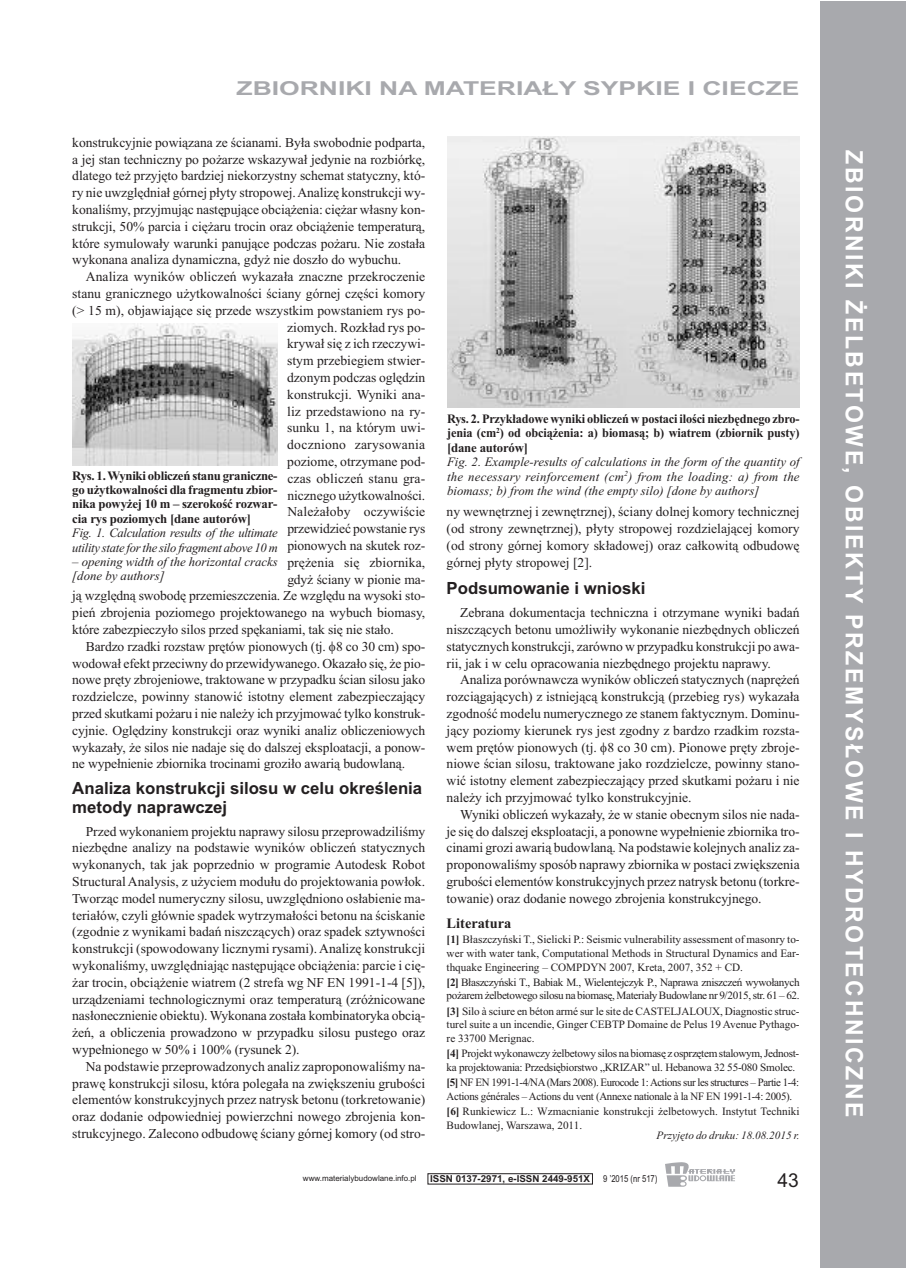
<style>
.page{position:relative;width:906px;height:1268px;background:#fff}
.page>*{position:absolute;margin:0;border:0;box-sizing:border-box;transform-origin:0 0}
.t1{font:700 24px "Arial";letter-spacing:.11em;color:#fff;scale:.96 1}
.t2{font:700 19.2px "Arial";color:#a8a9ad;scale:1.38 1}
.t3{font:19.2px "Arial";color:#231f20}
.t4{font:700 16.8px/19.2px "Arial";color:#231f20}
.t5{font:700 14.4px "Times New Roman";color:#231f20}
.t6{font:13.65px/16.8px "Times New Roman";letter-spacing:-.005em;color:#231f20;text-align:justify}
.t7{font:13.65px "Times New Roman";letter-spacing:.02em;color:#231f20}
.t8{font:italic 12.75px/14.4px "Times New Roman";color:#231f20}
.t9{font:700 12.75px/14.4px "Times New Roman";letter-spacing:-.015em;color:#231f20;text-align:justify;scale:.96 1}
.t10{font:700 12.75px/14.4px "Times New Roman";letter-spacing:-.015em;color:#231f20;text-align:justify}
.t11{font:italic 12.75px/14.4px "Times New Roman";letter-spacing:-.02em;color:#231f20}
.t12{font:11.25px/13.6px "Times New Roman";letter-spacing:-.025em;color:#231f20}
.t13{font:11.25px/13.6px "Times New Roman";color:#231f20}
.t14{font:italic 11.25px "Times New Roman";color:#231f20}
.t15{font:700 9.6px "Arial";color:#231f20}
.t16{font:9.6px "Arial";color:#231f20;scale:.8 1}
.t17{font:7.95px "Arial";color:#231f20}
.s1{font-weight:700}
</style>
<div class="page">
<div style="left:821px;top:1px;width:85px;height:1266px;background:#a8a9ad"></div>
<svg style="left:665px;top:1162px;width:70px;height:24px"></svg>
<div style="left:428px;top:1173px;width:165px;height:10px;border:1px solid #231f20"></div>
<img style="left:73px;top:324px;width:205px;height:141px">
<img style="left:447px;top:136px;width:352px;height:271px">
<h2 class="t2" style="left:236px;top:77px;width:409px">ZBIORNIKI NA MATERIAŁY SYPKIE I CIECZE</h2>
<p class="t6" style="left:72px;top:134px;width:354px">konstrukcyjnie powiązana ze ścianami. Była swobodnie podparta, a jej stan techniczny po pożarze wskazywał jedynie na rozbiórkę, dlatego też przyjęto bardziej niekorzystny schemat statyczny, któ&shy;ry nie uwzględniał górnej płyty stropowej.Analizę konstrukcji wy&shy;konaliśmy, przyjmując następujące obciążenia: ciężar własny kon&shy;strukcji, 50% parcia i ciężaru trocin oraz obciążenie temperaturą, które symulowały warunki panujące podczas pożaru. Nie została wykonana analiza dynamiczna, gdyż nie doszło do wybuchu.</p>
<p class="t6" style="left:86px;top:268px;width:341px">Analiza wyników obliczeń wykazała znaczne przekroczenie</p>
<p class="t6" style="left:72px;top:285px;width:354px">stanu granicznego użytkowalności ściany górnej części komory</p>
<p class="t6" style="left:72px;top:301px;width:354px">(&gt; 15 m), objawiające się przede wszystkim powstaniem rys po-</p>
<p class="t6" style="left:287px;top:318px;width:140px">ziomych. Rozkład rys po-</p>
<p class="t6" style="left:287px;top:335px;width:140px">krywał się z ich rzeczywi-</p>
<p class="t6" style="left:287px;top:352px;width:140px">stym przebiegiem stwier-</p>
<p class="t6" style="left:287px;top:369px;width:140px">dzonym podczas oględzin</p>
<p class="t6" style="left:287px;top:385px;width:140px">konstrukcji. Wyniki ana-</p>
<p class="t6" style="left:287px;top:402px;width:140px">liz przedstawiono na ry-</p>
<p class="t6" style="left:287px;top:419px;width:140px">sunku 1, na którym uwi-</p>
<p class="t7" style="left:287px;top:436px;width:140px">doczniono zarysowania</p>
<p class="t6" style="left:287px;top:453px;width:140px">poziome, otrzymane pod-</p>
<p class="t6" style="left:287px;top:469px;width:139px">czas obliczeń stanu gra-</p>
<p class="t6" style="left:287px;top:486px;width:139px">nicznego użytkowalności.</p>
<p class="t6" style="left:287px;top:503px;width:139px">Należałoby oczywiście</p>
<p class="t6" style="left:287px;top:520px;width:139px">przewidzieć powstanie rys</p>
<p class="t6" style="left:287px;top:536px;width:139px">pionowych na skutek roz-</p>
<p class="t6" style="left:287px;top:553px;width:139px">prężenia się zbiornika,</p>
<p class="t6" style="left:287px;top:570px;width:139px">gdyż ściany w pionie ma-</p>
<p class="t6" style="left:72px;top:587px;width:354px">ją względną swobodę przemieszczenia. Ze względu na wysoki sto-</p>
<p class="t6" style="left:72px;top:604px;width:354px">pień zbrojenia poziomego projektowanego na wybuch biomasy,</p>
<p class="t6" style="left:72px;top:620px;width:323px">które zabezpieczyło silos przed spękaniami, tak się nie stało.</p>
<p class="t6" style="left:86px;top:637px;width:341px">Bardzo rzadki rozstaw prętów pionowych (tj. 8 co 30 cm) spo-</p>
<p class="t6" style="left:72px;top:654px;width:354px">wodował efekt przeciwny do przewidywanego. Okazało się, że pio-</p>
<p class="t6" style="left:72px;top:671px;width:354px">nowe pręty zbrojeniowe, traktowane w przypadku ścian silosu jako</p>
<p class="t6" style="left:72px;top:688px;width:354px">rozdzielcze, powinny stanowić istotny element zabezpieczający</p>
<p class="t6" style="left:72px;top:704px;width:354px">przed skutkami pożaru i nie należy ich przyjmować tylko konstruk-</p>
<p class="t6" style="left:72px;top:721px;width:354px">cyjnie. Oględziny konstrukcji oraz wyniki analiz obliczeniowych</p>
<p class="t6" style="left:72px;top:738px;width:354px">wykazały, że silos nie nadaje się do dalszej eksploatacji, a ponow-</p>
<p class="t6" style="left:72px;top:755px;width:334px">ne wypełnienie zbiornika trocinami groziło awarią budowlaną.</p>
<p class="t4" style="left:72px;top:778px;width:351px">Analiza konstrukcji silosu w celu określenia metody naprawczej</p>
<p class="t6" style="left:72px;top:822px;width:354px;text-indent:14px">Przed wykonaniem projektu naprawy silosu przeprowadziliśmy niezbędne analizy na podstawie wyników obliczeń statycznych wykonanych, tak jak poprzednio w programie Autodesk Robot Structural Analysis, z użyciem modułu do projektowania powłok.<br>Tworząc model numeryczny silosu, uwzględniono osłabienie ma&shy;teriałów, czyli głównie spadek wytrzymałości betonu na ściskanie (zgodnie z wynikami badań niszczących) oraz spadek sztywności konstrukcji (spowodowany licznymi rysami). Analizę konstrukcji wykonaliśmy, uwzględniając następujące obciążenia: parcie i cię&shy;żar trocin, obciążenie wiatrem (2 strefa wg NF EN 1991-1-4 [5]), urządzeniami technologicznymi oraz temperaturą (zróżnicowane nasłonecznienie obiektu). Wykonana została kombinatoryka obcią&shy;żeń, a obliczenia prowadzono w przypadku silosu pustego oraz wypełnionego w 50% i 100% (rysunek 2).</p>
<p class="t6" style="left:72px;top:1057px;width:354px;text-indent:14px">Na podstawie przeprowadzonych analiz zaproponowaliśmy na&shy;prawę konstrukcji silosu, która polegała na zwiększeniu grubości elementów konstrukcyjnych przez natrysk betonu (torkretowanie) oraz dodanie odpowiedniej powierzchni nowego zbrojenia kon&shy;strukcyjnego. Zalecono odbudowę ściany górnej komory (od stro-</p>
<p class="t10" style="left:72px;top:468px;width:207px">Rys. 1.Wyniki obliczeń stanu graniczne&shy;go użytkowalności dla fragmentu zbior&shy;nika powyżej 10 m – szerokość rozwar&shy;cia rys poziomych [dane autorów]</p>
<p class="t11" style="left:72px;top:525px;width:207px">Fig. 1. Calculation results of the ultimate utility state for the silo fragment above 10 m</p>
<p class="t8" style="left:72px;top:554px;width:207px">– opening width of the horizontal cracks [done by authors]</p>
<p class="t9" style="left:447px;top:411px;width:369px">Rys. 2. Przykładowe wyniki obliczeń w postaci ilości niezbędnego zbro&shy;jenia (cm<sup>2</sup>) od obciążenia: a) biomasą; b) wiatrem (zbiornik pusty) [dane autorów]</p>
<p class="t8" style="left:447px;top:454px;width:354px;text-align:justify">Fig. 2. Example-results of calculations in the form of the quantity of the necessary reinforcement (cm<sup>2</sup>) from the loading: a) from the biomass; b) from the wind (the empty silo) [done by authors]</p>
<p class="t6" style="left:446px;top:503px;width:354px">ny wewnętrznej i zewnętrznej), ściany dolnej komory technicznej (od strony zewnętrznej), płyty stropowej rozdzielającej komory (od strony górnej komory składowej) oraz całkowitą odbudowę górnej płyty stropowej [2].</p>
<p class="t4" style="left:446px;top:579px;width:200px">Podsumowanie i wnioski</p>
<p class="t6" style="left:446px;top:604px;width:354px;text-indent:14px">Zebrana dokumentacja techniczna i otrzymane wyniki badań niszczących betonu umożliwiły wykonanie niezbędnych obliczeń statycznych konstrukcji, zarówno w przypadku konstrukcji po awa&shy;rii, jak i w celu opracowania niezbędnego projektu naprawy.</p>
<p class="t6" style="left:446px;top:671px;width:354px;text-indent:14px">Analiza porównawcza wyników obliczeń statycznych (naprężeń rozciągających) z istniejącą konstrukcją (przebieg rys) wykazała zgodność modelu numerycznego ze stanem faktycznym. Dominu&shy;jący poziomy kierunek rys jest zgodny z bardzo rzadkim rozsta&shy;wem prętów pionowych (tj. 8 co 30 cm). Pionowe pręty zbroje&shy;niowe ścian silosu, traktowane jako rozdzielcze, powinny stano&shy;wić istotny element zabezpieczający przed skutkami pożaru i nie należy ich przyjmować tylko konstrukcyjnie.</p>
<p class="t6" style="left:446px;top:805px;width:354px;text-indent:14px">Wyniki obliczeń wykazały, że w stanie obecnym silos nie nada&shy;je się do dalszej eksploatacji, a ponowne wypełnienie zbiornika tro&shy;cinami grozi awarią budowlaną. Na podstawie kolejnych analiz za&shy;proponowaliśmy sposób naprawy zbiornika w postaci zwiększenia grubości elementów konstrukcyjnych przez natrysk betonu (torkre&shy;towanie) oraz dodanie nowego zbrojenia konstrukcyjnego.</p>
<p class="t5" style="left:446px;top:914px;width:66px">Literatura</p>
<p class="t12" style="left:446px;top:932px;width:354px;text-align:justify"><span class="s1">[1]</span> Błaszczyński T., Sielicki P.: Seismic vulnerability assessment of masonry to&shy;wer with water tank, Computational Methods in Structural Dynamics and Ear&shy;thquake Engineering – COMPDYN 2007, Kreta, 2007, 352 + CD.</p>
<p class="t12" style="left:446px;top:974px;width:354px"><span class="s1">[2]</span> Błaszczyński T., Babiak M., Wielentejczyk P., Naprawa zniszczeń wywołanych pożarem żelbetowego silosu na biomasę, Materiały Budowlane nr 9/2015, str. 61 – 62.</p>
<p class="t12" style="left:446px;top:1003px;width:354px;text-align:justify"><span class="s1">[3]</span> Silo à sciure en béton armé sur le site de CASTELJALOUX, Diagnostic struc&shy;turel suite a un incendie, Ginger CEBTP Domaine de Pelus 19 Avenue Pythago&shy;re 33700 Merignac.</p>
<p class="t12" style="left:446px;top:1046px;width:354px"><span class="s1">[4]</span> Projekt wykonawczy żelbetowy silos na biomasę z osprzętem stalowym, Jednost&shy;ka projektowania: Przedsiębiorstwo „KRIZAR” ul. Hebanowa 32 55-080 Smolec.</p>
<p class="t12" style="left:446px;top:1075px;width:354px"><span class="s1">[5]</span> NF EN 1991-1-4/NA(Mars 2008). Eurocode 1:Actions sur les structures – Partie 1-4:<br>Actions générales – Actions du vent (Annexe nationale à la NF EN 1991-1-4: 2005).</p>
<p class="t13" style="left:446px;top:1104px;width:354px"><span class="s1">[6]</span> Runkiewicz L.: Wzmacnianie konstrukcji żelbetowych. Instytut Techniki<br>Budowlanej, Warszawa, 2011.</p>
<p class="t14" style="left:656px;top:1128px;width:144px">Przyjęto do druku: 18.08.2015 r.</p>
<p class="t17" style="left:303px;top:1173px;width:115px">www.materialybudowlane.info.pl</p>
<p class="t15" style="left:430px;top:1172px;width:161px">ISSN 0137-2971, e-ISSN 2449-951X</p>
<p class="t16" style="left:603px;top:1172px;width:69px">9 ’2015 (nr 517)</p>
<h2 class="t3" style="left:777px;top:1168px;width:23px">43</h2>
<h1 class="t1" style="left:868px;top:150px;width:1008px;rotate:90deg">ZBIORNIKI ŻELBETOWE, OBIEKTY PRZEMYSŁOWE I HYDROTECHNICZNE</h1>
</div>
